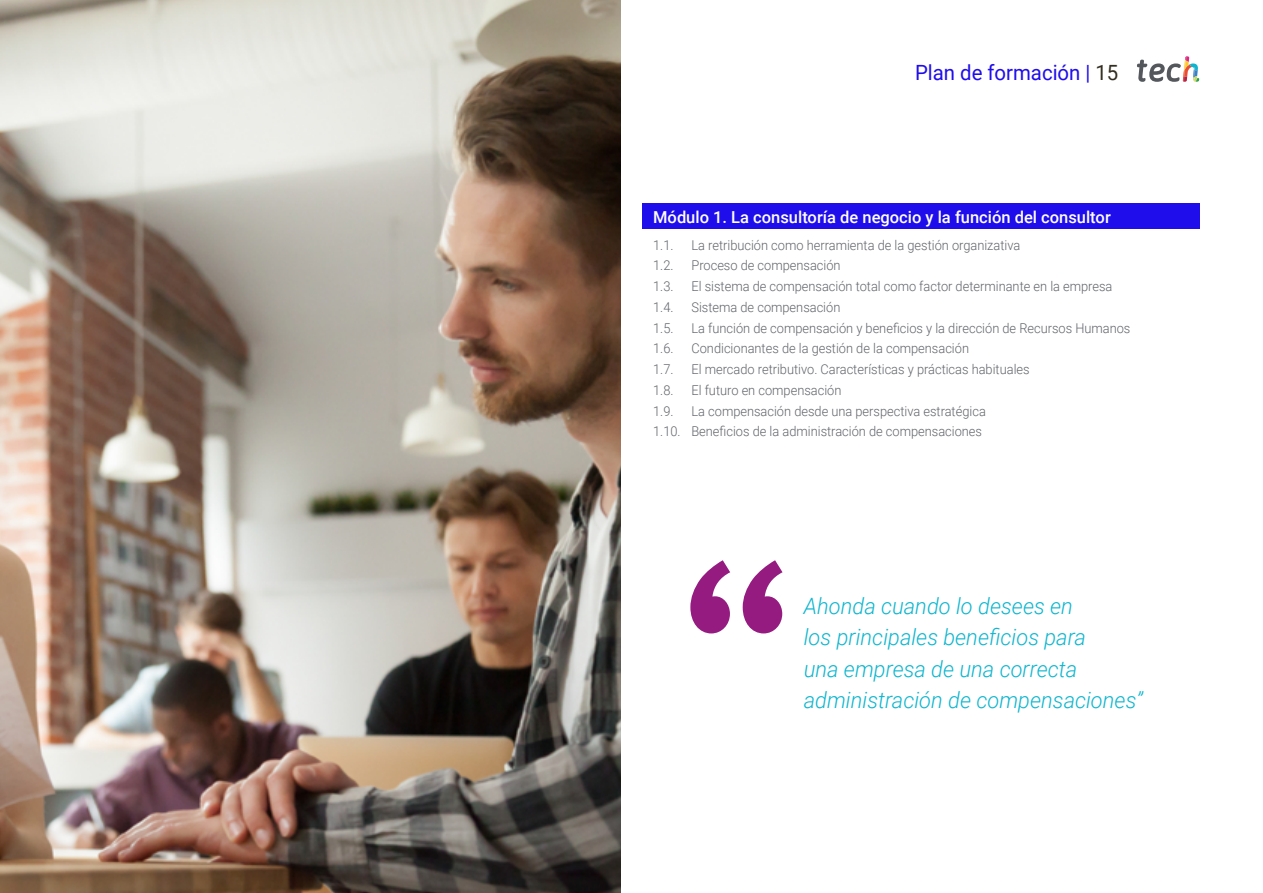
<style>
.page{position:relative;width:1263px;height:893px;background:#fff}
.page>*{position:absolute;margin:0;border:0;box-sizing:border-box;transform-origin:0 0}
.t1{font:italic 300 22.5px/31.5px "Roboto";color:#0fb6cf}
.t2{font:21px "Roboto";color:#1f0dec}
.t3{font:500 16.5px "Roboto";color:#fff}
.t4{font:300 13.5px/20.7px "Roboto";color:#61646a;text-align:right;scale:.95 1}
.s1{color:#312e20}
</style>
<div class="page">
<img style="left:0;top:0;width:621px;height:893px">
<div style="left:642px;top:204px;width:557px;height:25px;background:#1f0dec"></div>
<svg style="left:1137px;top:56px;width:62px;height:26px"></svg>
<svg style="left:690px;top:560px;width:92px;height:73px"></svg>
<h2 class="t2" style="left:915px;top:57px;width:205px">Plan de formación | <span class="s1">15</span></h2>
<p class="t3" style="left:653px;top:205px;width:459px">Módulo 1. La consultoría de negocio y la función del consultor</p>
<p class="t4" style="left:653px;top:234px;width:23px">1.1.</p>
<p class="t4" style="left:691px;top:234px;width:348px">La retribución como herramienta de la gestión organizativa</p>
<p class="t4" style="left:653px;top:255px;width:23px">1.2.</p>
<p class="t4" style="left:691px;top:255px;width:159px">Proceso de compensación</p>
<p class="t4" style="left:653px;top:275px;width:23px">1.3.</p>
<p class="t4" style="left:691px;top:275px;width:445px">El sistema de compensación total como factor determinante en la empresa</p>
<p class="t4" style="left:653px;top:296px;width:23px">1.4.</p>
<p class="t4" style="left:691px;top:296px;width:158px">Sistema de compensación</p>
<p class="t4" style="left:653px;top:317px;width:23px">1.5.</p>
<p class="t4" style="left:691px;top:317px;width:464px">La función de compensación y beneficios y la dirección de Recursos Humanos</p>
<p class="t4" style="left:653px;top:338px;width:23px">1.6.</p>
<p class="t4" style="left:691px;top:338px;width:294px">Condicionantes de la gestión de la compensación</p>
<p class="t4" style="left:653px;top:358px;width:23px">1.7.</p>
<p class="t4" style="left:691px;top:358px;width:357px">El mercado retributivo. Características y prácticas habituales</p>
<p class="t4" style="left:653px;top:379px;width:23px">1.8.</p>
<p class="t4" style="left:691px;top:379px;width:159px">El futuro en compensación</p>
<p class="t4" style="left:653px;top:400px;width:23px">1.9.</p>
<p class="t4" style="left:653px;top:400px;width:352px">La compensación desde una perspectiva estratégica<br>1.10. Beneficios de la administración de compensaciones</p>
<h1 class="t1" style="left:804px;top:589px;width:341px">Ahonda cuando lo desees en<br>los principales beneficios para<br>una empresa de una correcta administración de compensaciones”</h1>
</div>
